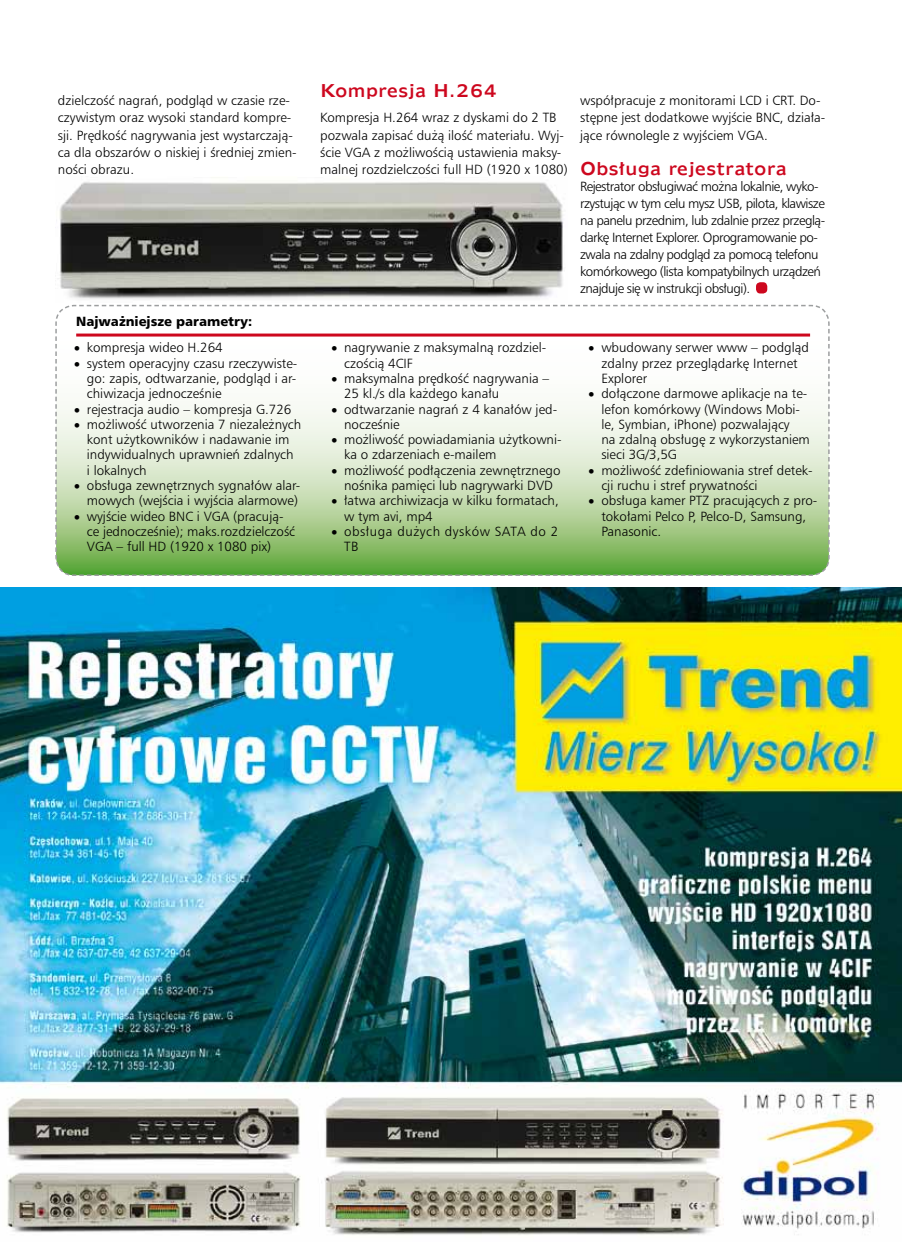
<style>
.page{position:relative;width:902px;height:1242px;background:#fff}
.page>*{position:absolute;margin:0;border:0;box-sizing:border-box;transform-origin:0 0}
.t1{font:15px "Humanst 970 PL";color:#cd071e}
.t2{font:12.75px/15.3px "Humnst 777 Lt PL";color:#000}
.t3{font:12.75px/17.1px "Humnst 777 Lt PL";letter-spacing:-.04em;color:#000}
.t4{font:12.75px/15.3px "Humnst 777 Lt PL";letter-spacing:.04em;color:#000}
.t5{font:12.75px "Humnst 777 Blk PL";color:#000}
</style>
<div class="page">
<svg style="left:55px;top:304px;width:775px;height:272px"></svg>
<img style="left:58px;top:182px;width:505px;height:118px">
<div style="left:756px;top:282px;width:11px;height:11px;background:#cd071e;border-radius:4px"></div>
<hr style="left:76px;top:333px;width:734px;height:3px;background:#cd071e">
<img style="left:0;top:587px;width:901px;height:648px">
<p class="t2" style="left:58px;top:92px;width:240px;line-height:17.1px">dzielczość nagrań, podgląd w czasie rze&shy;czywistym oraz wysoki standard kompre&shy;sji. Prędkość nagrywania jest wystarczają&shy;ca dla obszarów o niskiej i średniej zmien&shy;ności obrazu.</p>
<p class="t5" style="left:76px;top:313px;width:177px">Najważniejsze parametry:</p>
<p class="t2" style="left:74px;top:340px;width:150px">• kompresja wideo H.264</p>
<p class="t2" style="left:87px;top:355px;width:212px;text-align:justify;text-indent:-13px">• system operacyjny czasu rzeczywiste&shy;go: zapis, odtwarzanie, podgląd i ar&shy;chiwizacja jednocześnie</p>
<p class="t2" style="left:74px;top:401px;width:219px">• rejestracja audio – kompresja G.726</p>
<p class="t2" style="left:87px;top:416px;width:216px;text-indent:-13px">• możliwość utworzenia 7 niezależnych kont użytkowników i nadawanie im indywidualnych uprawnień zdalnych<br>i lokalnych</p>
<p class="t2" style="left:74px;top:477px;width:228px;text-align:right">• obsługa zewnętrznych sygnałów alar&shy;mowych (wejścia i wyjścia alarmowe)</p>
<p class="t2" style="left:87px;top:508px;width:210px;text-indent:-13px">• wyjście wideo BNC i VGA (pracują&shy;ce jednocześnie); maks.rozdzielczość<br>VGA – full HD (1920 x 1080 pix)</p>
<p class="t1" style="left:320px;top:79px;width:178px">Kompresja H.264</p>
<p class="t2" style="left:320px;top:109px;width:249px;line-height:17.1px">Kompresja H.264 wraz z dyskami do 2 TB pozwala zapisać dużą ilość materiału. Wyj&shy;ście VGA z możliwością ustawienia maksy&shy;malnej rozdzielczości full HD (1920 x 1080)</p>
<p class="t2" style="left:580px;top:92px;width:247px;line-height:17.1px">współpracuje z monitorami LCD i CRT. Do&shy;stępne jest dodatkowe wyjście BNC, działa&shy;jące równolegle z wyjściem VGA.</p>
<p class="t1" style="left:580px;top:157px;width:208px">Obsługa rejestratora</p>
<p class="t3" style="left:580px;top:177px;width:247px">Rejestrator obsługiwać można lokalnie, wyko&shy;rzystując w tym celu mysz USB, pilota, klawisze na panelu przednim, lub zdalnie przez przeglą&shy;darkę Internet Explorer. Oprogramowanie po&shy;zwala na zdalny podgląd za pomocą telefonu komórkowego (lista kompatybilnych urządzeń znajduje się w instrukcji obsługi).</p>
<p class="t2" style="left:344px;top:340px;width:204px;text-indent:-13px">• nagrywanie z maksymalną rozdziel&shy;czością 4CIF</p>
<p class="t2" style="left:344px;top:370px;width:206px;text-indent:-13px">• maksymalna prędkość nagrywania –<br>25 kl./s dla każdego kanału</p>
<p class="t2" style="left:344px;top:401px;width:214px;text-indent:-13px">• odtwarzanie nagrań z 4 kanałów jed&shy;nocześnie</p>
<p class="t2" style="left:344px;top:431px;width:219px;text-indent:-13px">• możliwość powiadamiania użytkowni&shy;ka o zdarzeniach e-mailem</p>
<p class="t2" style="left:331px;top:462px;width:231px;text-align:center">• możliwość podłączenia zewnętrznego nośnika pamięci lub nagrywarki DVD</p>
<p class="t2" style="left:344px;top:493px;width:216px;text-indent:-13px">• łatwa archiwizacja w kilku formatach, w tym avi, mp4</p>
<p class="t4" style="left:344px;top:523px;width:215px;text-indent:-13px">• obsługa dużych dysków SATA do 2<br>TB</p>
<p class="t2" style="left:601px;top:340px;width:209px;text-indent:-13px">• wbudowany serwer www – podgląd zdalny przez przeglądarkę Internet<br>Explorer</p>
<p class="t2" style="left:601px;top:386px;width:210px;text-indent:-13px">• dołączone darmowe aplikacje na te&shy;lefon komórkowy (Windows Mobi&shy;le, Symbian, iPhone) pozwalający<br>na zdalną obsługę z wykorzystaniem sieci 3G/3,5G</p>
<p class="t2" style="left:601px;top:462px;width:213px;text-indent:-13px">• możliwość zdefiniowania stref detek&shy;cji ruchu i stref prywatności</p>
<p class="t2" style="left:601px;top:493px;width:217px;text-indent:-13px">• obsługa kamer PTZ pracujących z pro&shy;tokołami Pelco P, Pelco-D, Samsung,<br>Panasonic.</p>
</div>
